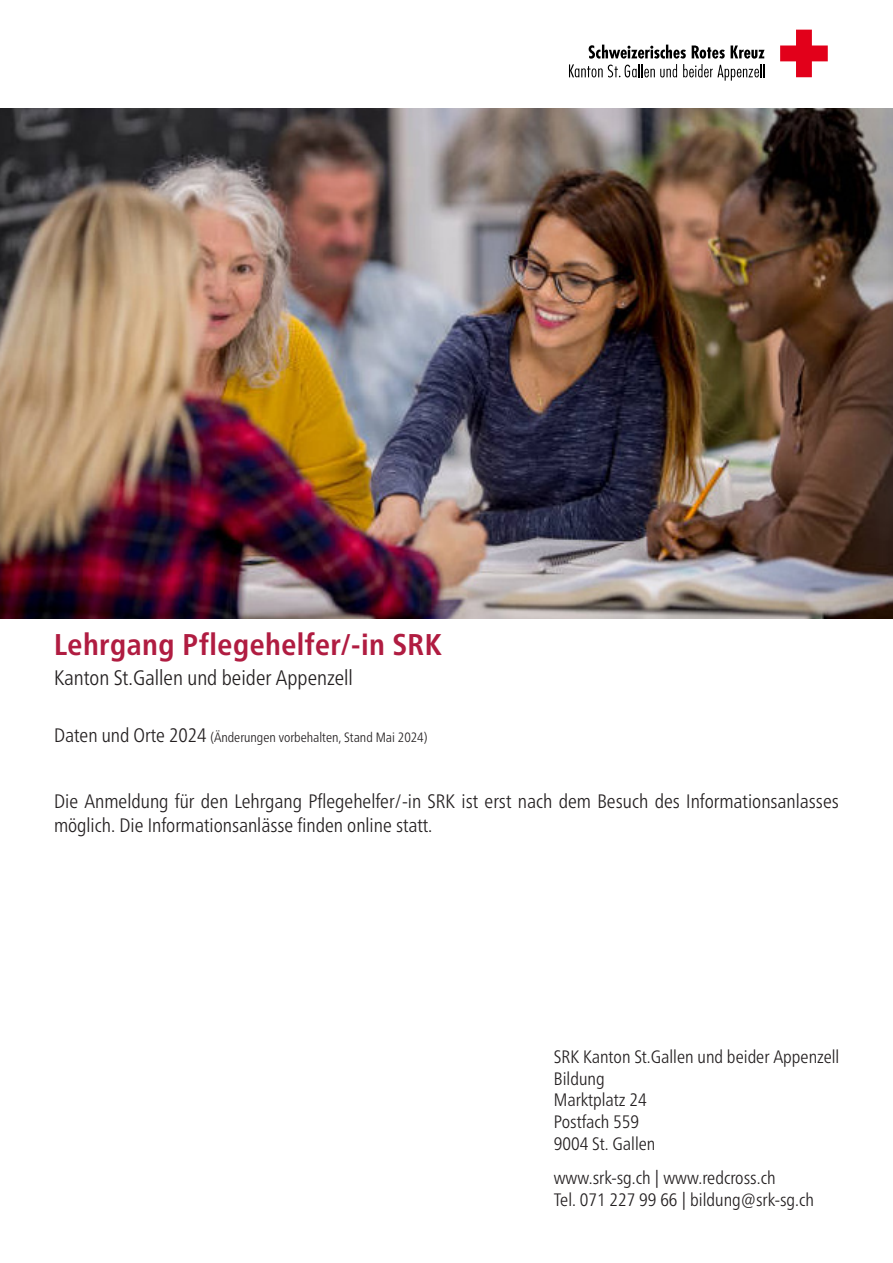
<style>
.page{position:relative;width:893px;height:1263px;background:#fff}
.page>*{position:absolute;margin:0;border:0;box-sizing:border-box;transform-origin:0 0}
.Titel_gross{font:700 condensed 30px "Frutiger Neue LT Pro";letter-spacing:.015em;color:#b01c41}
.t1{font:300 condensed 21px "Frutiger Neue LT Pro";color:#231f20}
.t2{font:300 condensed 19.5px/23.4px "Frutiger Neue LT Pro";color:#231f20}
.t3{font:300 condensed 18px "Frutiger Neue LT Pro";color:#231f20}
.t4{font:300 condensed 13.5px "Frutiger Neue LT Pro";color:#231f20}
.s1{font-size:19.5px}
</style>
<div class="page">
<svg style="left:780px;top:30px;width:48px;height:47px"></svg>
<svg style="left:569px;top:45px;width:195px;height:36px"></svg>
<img style="left:0;top:108px;width:893px;height:511px">
<p class="Titel_gross" style="left:54px;top:626px;width:389px">Lehrgang Pflegehelfer/-in SRK</p>
<p class="t1" style="left:54px;top:665px;width:300px">Kanton St.Gallen und beider Appenzell</p>
<p class="t4" style="left:54px;top:729px;width:375px"><span class="s1">Daten und Orte 2024</span> (Änderungen vorbehalten, Stand Mai 2024)</p>
<p class="t2" style="left:54px;top:790px;width:786px">Die Anmeldung für den Lehrgang Pflegehelfer/-in SRK ist erst nach dem Besuch des Informationsanlasses möglich. Die Informationsanlässe finden online statt.</p>
<p class="t3" style="left:554px;top:1046px;width:287px">SRK Kanton St.Gallen und beider Appenzell</p>
<p class="t3" style="left:554px;top:1068px;width:52px">Bildung</p>
<p class="t3" style="left:554px;top:1089px;width:94px">Marktplatz 24</p>
<p class="t3" style="left:554px;top:1111px;width:87px">Postfach 559</p>
<p class="t3" style="left:554px;top:1133px;width:103px">9004 St. Gallen</p>
<p class="t3" style="left:554px;top:1167px;width:223px">www.srk-sg.ch | www.redcross.ch</p>
<p class="t3" style="left:554px;top:1189px;width:262px">Tel. 071 227 99 66 | bildung@srk-sg.ch</p>
</div>
